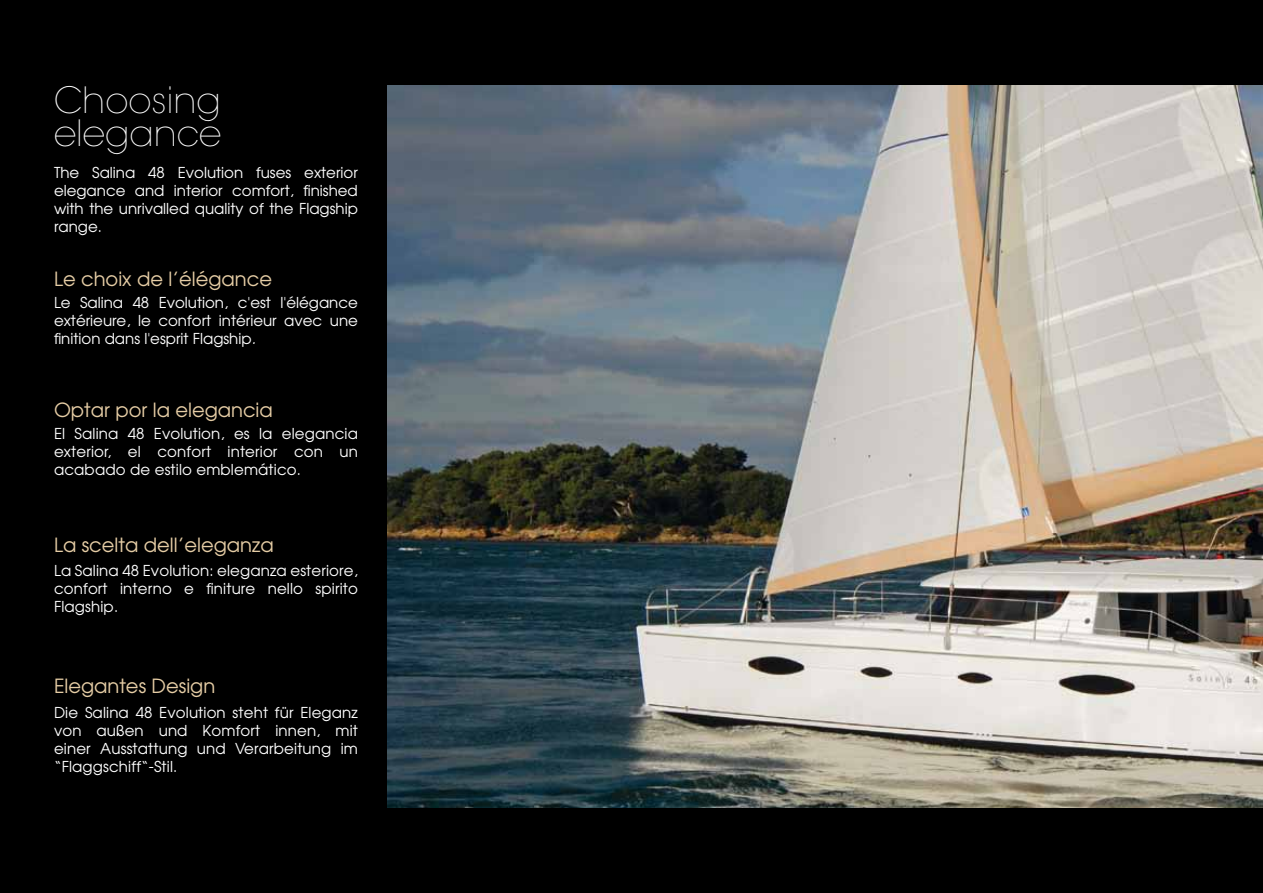
<style>
.page{position:relative;width:1263px;height:893px;background:#000}
.page>*{position:absolute;margin:0;border:0;box-sizing:border-box;transform-origin:0 0}
.t1{font:200 36px/33px "Avant Garde";color:#fff}
.t2{font:19.5px "Avant Garde";color:#e6cda5}
.t3{font:15px/18px "Avant Garde";letter-spacing:.01em;color:#fff;text-align:justify}
.s1{font-style:italic}
</style>
<div class="page">
<img style="left:388px;top:85px;width:875px;height:723px">
<h1 class="t1" style="left:54px;top:84px;width:169px">Choosing elegance</h1>
<p class="t3" style="left:54px;top:163px;width:305px">The Salina 48 Evolution fuses exterior elegance and interior comfort, finished with the unrivalled quality of the Flagship range.</p>
<h2 class="t2" style="left:54px;top:267px;width:220px">Le choix de l’élégance</h2>
<p class="t3" style="left:54px;top:293px;width:305px">Le Salina 48 Evolution, c'est l'élégance extérieure, le confort intérieur avec une finition dans l'esprit Flagship<span class="s1">.</span></p>
<h2 class="t2" style="left:54px;top:398px;width:220px">Optar por la elegancia</h2>
<p class="t3" style="left:54px;top:424px;width:305px">El Salina 48 Evolution, es la elegancia exterior, el confort interior con un acabado de estilo emblemático.</p>
<h2 class="t2" style="left:54px;top:532px;width:221px">La scelta dell’eleganza</h2>
<p class="t3" style="left:54px;top:561px;width:305px">La Salina 48 Evolution: eleganza esteriore, confort interno e finiture nello spirito Flagship.</p>
<h2 class="t2" style="left:54px;top:674px;width:163px">Elegantes Design</h2>
<p class="t3" style="left:54px;top:703px;width:305px">Die Salina 48 Evolution steht für Eleganz von außen und Komfort innen, mit einer Ausstattung und Verarbeitung im “Flaggschiff“-Stil.</p>
</div>
